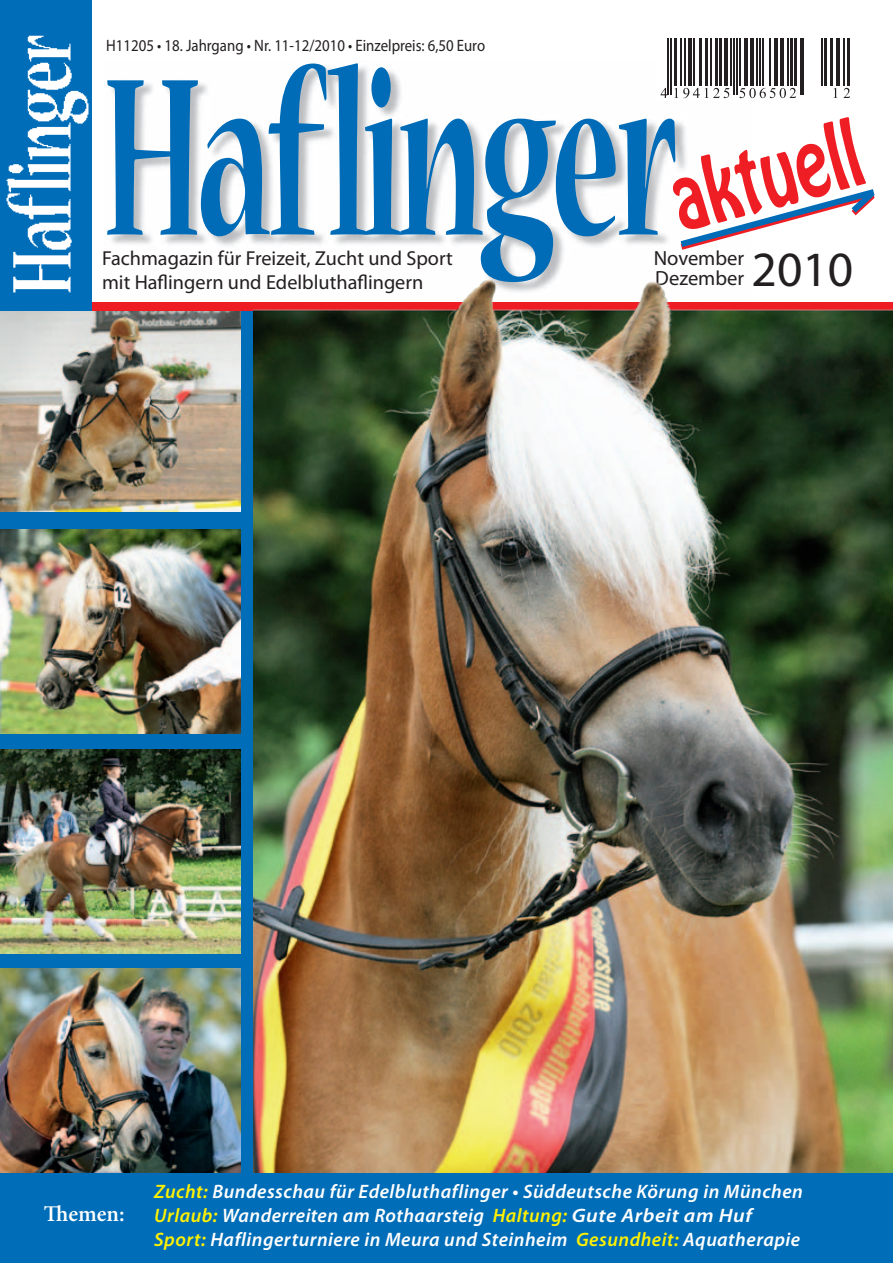
<style>
.page{position:relative;width:893px;height:1263px;background:#fff}
.page>*{position:absolute;margin:0;border:0;box-sizing:border-box;transform-origin:0 0}
.t1{font:700 expanded 249.9px "Nueva";letter-spacing:-.025em;color:#006cb7;scale:.45 1}
.t2{font:80.7px "Hobo";color:#ee1e24;scale:.8 1}
.t3{font:49.5px "Myriad Pro";color:#231f20}
.t4{font:600 22.5px "Minion Pro";color:#fff}
.t5{font:20.55px/19.5px "Myriad Pro";color:#231f20}
.t6{font:20.25px/24px "Myriad Pro";color:#231f20}
.t7{font:italic 600 19.5px/24px "Myriad Pro";letter-spacing:.025em;color:#fff}
.t8{font:16.5px "Myriad Pro";color:#231f20;scale:.9 1}
.s1{color:#fff101}
</style>
<div class="page">
<div style="left:0;top:306px;width:254px;height:862px;background:#006db8"></div>
<img style="left:112px;top:66px;width:574px;height:206px">
<svg style="left:674px;top:185px;width:201px;height:69px"></svg>
<img style="left:0;top:749px;width:240px;height:204px">
<img style="left:0;top:310px;width:240px;height:202px">
<img style="left:0;top:530px;width:240px;height:204px">
<div style="left:0;top:1165px;width:893px;height:98px;background:#006db8"></div>
<div style="left:78px;top:302px;width:815px;height:8px;background:#ee1d23"></div>
<img style="left:254px;top:272px;width:639px;height:901px">
<div style="left:0;top:0;width:91px;height:310px;background:#006db8"></div>
<img style="left:6px;top:35px;width:83px;height:258px">
<img style="left:0;top:969px;width:240px;height:204px">
<div style="left:655px;top:38px;width:208px;height:64px;background:#fff"></div>
<hr style="left:667px;top:38px;width:2px;height:57px;background:#231f20">
<hr style="left:670px;top:38px;width:1px;height:57px;background:#231f20">
<hr style="left:675px;top:38px;width:2px;height:48px;background:#231f20">
<hr style="left:680px;top:38px;width:1px;height:48px;background:#231f20">
<hr style="left:685px;top:38px;width:1px;height:48px;background:#231f20">
<hr style="left:688px;top:38px;width:4px;height:48px;background:#231f20">
<hr style="left:693px;top:38px;width:1px;height:48px;background:#231f20">
<hr style="left:699px;top:38px;width:3px;height:48px;background:#231f20">
<hr style="left:705px;top:38px;width:2px;height:48px;background:#231f20">
<hr style="left:711px;top:38px;width:1px;height:48px;background:#231f20">
<hr style="left:715px;top:38px;width:3px;height:48px;background:#231f20">
<hr style="left:719px;top:38px;width:3px;height:48px;background:#231f20">
<hr style="left:724px;top:38px;width:4px;height:48px;background:#231f20">
<hr style="left:731px;top:38px;width:1px;height:48px;background:#231f20">
<hr style="left:734px;top:38px;width:1px;height:57px;background:#231f20">
<hr style="left:737px;top:38px;width:1px;height:57px;background:#231f20">
<hr style="left:739px;top:38px;width:2px;height:48px;background:#231f20">
<hr style="left:744px;top:38px;width:4px;height:48px;background:#231f20">
<hr style="left:750px;top:38px;width:4px;height:48px;background:#231f20">
<hr style="left:757px;top:38px;width:1px;height:48px;background:#231f20">
<hr style="left:760px;top:38px;width:1px;height:48px;background:#231f20">
<hr style="left:762px;top:38px;width:2px;height:48px;background:#231f20">
<hr style="left:770px;top:38px;width:1px;height:48px;background:#231f20">
<hr style="left:774px;top:38px;width:4px;height:48px;background:#231f20">
<hr style="left:780px;top:38px;width:4px;height:48px;background:#231f20">
<hr style="left:787px;top:38px;width:1px;height:48px;background:#231f20">
<hr style="left:790px;top:38px;width:2px;height:48px;background:#231f20">
<hr style="left:794px;top:38px;width:3px;height:48px;background:#231f20">
<hr style="left:800px;top:38px;width:1px;height:57px;background:#231f20">
<hr style="left:803px;top:38px;width:1px;height:57px;background:#231f20">
<hr style="left:822px;top:38px;width:1px;height:48px;background:#231f20">
<hr style="left:824px;top:38px;width:3px;height:48px;background:#231f20">
<hr style="left:830px;top:38px;width:3px;height:48px;background:#231f20">
<hr style="left:836px;top:38px;width:1px;height:48px;background:#231f20">
<hr style="left:839px;top:38px;width:1px;height:48px;background:#231f20">
<hr style="left:843px;top:38px;width:1px;height:48px;background:#231f20">
<hr style="left:847px;top:38px;width:3px;height:48px;background:#231f20">
<svg style="left:661px;top:88px;width:6px;height:10px"></svg>
<svg style="left:674px;top:88px;width:55px;height:10px"></svg>
<svg style="left:739px;top:88px;width:57px;height:10px"></svg>
<svg style="left:843px;top:88px;width:7px;height:10px"></svg>
<svg style="left:833px;top:88px;width:4px;height:10px"></svg>
<p class="t8" style="left:106px;top:35px;width:422px">H11205 • 18. Jahrgang • Nr. 11-12/2010 • Einzelpreis: 6,50 Euro</p>
<h1 class="t1" style="left:104px;top:38px;width:1274px">Haflinger</h1>
<h2 class="t2" style="left:658px;top:147px;width:243px;rotate:-15deg">aktuell</h2>
<p class="t6" style="left:102px;top:246px;width:352px">Fachmagazin für Freizeit, Zucht und Sport mit Haflingern und Edelbluthaflingern</p>
<p class="t5" style="left:654px;top:248px;width:92px">November<br>Dezember</p>
<h3 class="t3" style="left:752px;top:239px;width:103px">2010</h3>
<p class="t4" style="left:44px;top:1198px;width:82px">Themen:</p>
<p class="t7" style="left:154px;top:1179px;width:650px"><span class="s1">Zucht:</span> Bundesschau für Edelbluthaflinger • Süddeutsche Körung in München<br><span class="s1">Urlaub:</span> Wanderreiten am Rothaarsteig <span class="s1">Haltung:</span> Gute Arbeit am Huf<br><span class="s1">Sport:</span> Haflingerturniere in Meura und Steinheim <span class="s1">Gesundheit:</span> Aquatherapie</p>
</div>
